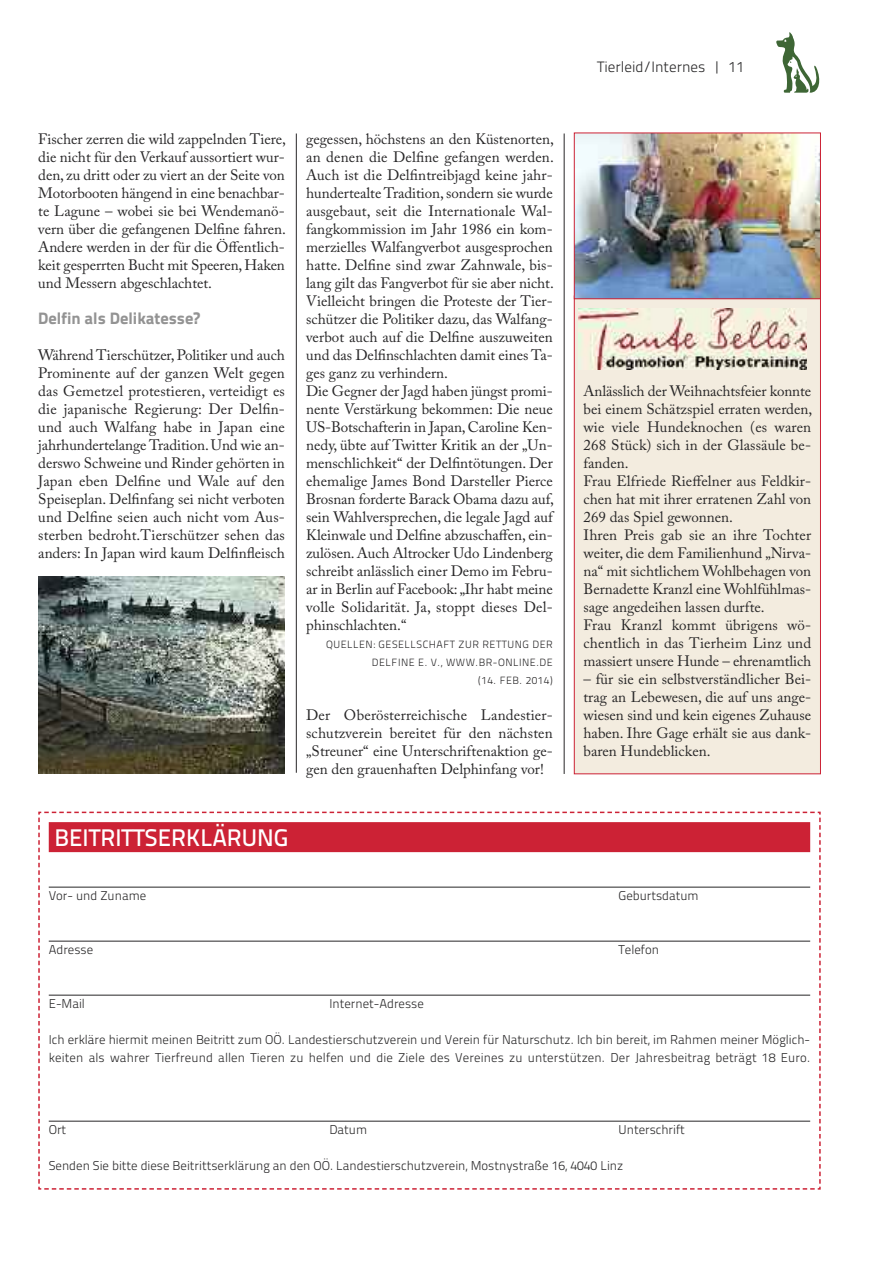
<style>
.page{position:relative;width:893px;height:1263px;background:#fff}
.page>*{position:absolute;margin:0;border:0;box-sizing:border-box;transform-origin:0 0}
.t1{font:24px "Titillium Text 25 L 600 wt";color:#fff}
.t2{font:16.5px "Titillium Text 25 L 999 wt";color:#939393}
.t3{font:15px/18px "Adobe Caslon Pro";color:#272627;text-align:justify}
.t4{font:15px "Titillium Text 25 L 250 wt";color:#272627}
.t5{font:12.75px/18px "Titillium Text 25 L 250 wt";color:#272627}
.t6{font:10.5px/18px "Titillium Text 25 L 250 wt";letter-spacing:.05em;color:#272627;text-align:right}
</style>
<div class="page">
<svg style="left:776px;top:32px;width:44px;height:61px"></svg>
<hr style="left:296px;top:133px;width:1px;height:640px;background:#272627">
<hr style="left:564px;top:133px;width:1px;height:641px;background:#272627">
<svg style="left:38px;top:811px;width:783px;height:379px"></svg>
<div style="left:49px;top:822px;width:761px;height:30px;background:#cc2235"></div>
<hr style="left:49px;top:887px;width:761px;height:1px;background:#272627">
<hr style="left:49px;top:941px;width:761px;height:1px;background:#272627">
<hr style="left:49px;top:995px;width:761px;height:1px;background:#272627">
<hr style="left:49px;top:1121px;width:761px;height:1px;background:#272627">
<img style="left:38px;top:576px;width:247px;height:198px">
<div style="left:574px;top:296px;width:246px;height:478px;background:#f3ecdf"></div>
<div style="left:574px;top:296px;width:247px;height:478px;border:1px solid #cc2235"></div>
<img style="left:579px;top:308px;width:228px;height:62px">
<img style="left:576px;top:135px;width:243px;height:162px">
<div style="left:574px;top:133px;width:247px;height:166px;border:1px solid #cc2235"></div>
<p class="t3" style="left:38px;top:132px;width:249px">Fischer zerren die wild zappelnden Tiere, die nicht für den Verkauf aussortiert wur&shy;den, zu dritt oder zu viert an der Seite von Motorbooten hängend in eine benachbar&shy;te Lagune – wobei sie bei Wendemanö&shy;vern über die gefangenen Delfine fahren.<br>Andere werden in der für die Öffentlich&shy;keit gesperrten Bucht mit Speeren,Haken und Messern abgeschlachtet.</p>
<p class="t2" style="left:38px;top:312px;width:163px">Delfin als Delikatesse?</p>
<p class="t3" style="left:38px;top:348px;width:248px">Während Tierschützer,Politiker und auch Prominente auf der ganzen Welt gegen das Gemetzel protestieren, verteidigt es die japanische Regierung: Der Delfin&shy;und auch Walfang habe in Japan eine jahrhundertelange Tradition.Und wie an&shy;derswo Schweine und Rinder gehörten in Japan eben Delfine und Wale auf den Speiseplan. Delfinfang sei nicht verboten und Delfine seien auch nicht vom Aus&shy;sterben bedroht.Tierschützer sehen das anders: In Japan wird kaum Delfinfleisch</p>
<h1 class="t1" style="left:54px;top:829px;width:235px">BEITRITTSERKLÄRUNG</h1>
<p class="t3" style="left:306px;top:132px;width:249px;text-align:left">gegessen, höchstens an den Küstenorten, an denen die Delfine gefangen werden.<br>Auch ist die Delfintreibjagd keine jahr&shy;hundertealte Tradition,sondern sie wurde ausgebaut, seit die Internationale Wal&shy;fangkommission im Jahr 1986 ein kom&shy;merzielles Walfangverbot ausgesprochen hatte. Delfine sind zwar Zahnwale, bis&shy;lang gilt das Fangverbot für sie aber nicht.<br>Vielleicht bringen die Proteste der Tier&shy;schützer die Politiker dazu, das Walfang&shy;verbot auch auf die Delfine auszuweiten und das Delfinschlachten damit eines Ta&shy;ges ganz zu verhindern.<br>Die Gegner der Jagd haben jüngst promi&shy;nente Verstärkung bekommen: Die neue US-Botschafterin in Japan,Caroline Ken&shy;nedy, übte auf Twitter Kritik an der „Un&shy;menschlichkeit“ der Delfintötungen. Der ehemalige James Bond Darsteller Pierce Brosnan forderte Barack Obama dazu auf, sein Wahlversprechen, die legale Jagd auf Kleinwale und Delfine abzuschaffen, ein&shy;zulösen.Auch Altrocker Udo Lindenberg schreibt anlässlich einer Demo im Febru&shy;ar in Berlin auf Facebook: „Ihr habt meine volle Solidarität. Ja, stoppt dieses Del&shy;phinschlachten.“</p>
<p class="t6" style="left:326px;top:636px;width:228px">QUELLEN: GESELLSCHAFT ZUR RETTUNG DER<br>DELFINE E. V., WWW.BR-ONLINE.DE<br>(14. FEB. 2014)</p>
<p class="t3" style="left:306px;top:708px;width:248px">Der Oberösterreichische Landestier&shy;schutzverein bereitet für den nächsten „Streuner“ eine Unterschriftenaktion ge&shy;gen den grauenhaften Delphinfang vor!</p>
<p class="t4" style="left:597px;top:61px;width:149px">Tierleid/Internes | 11</p>
<p class="t3" style="left:583px;top:384px;width:230px;text-align:left">Anlässlich der Weihnachtsfeier konnte bei einem Schätzspiel erraten werden, wie viele Hundeknochen (es waren 268 Stück) sich in der Glassäule be&shy;fanden.<br>Frau Elfriede Rieffelner aus Feldkir&shy;chen hat mit ihrer erratenen Zahl von 269 das Spiel gewonnen.<br>Ihren Preis gab sie an ihre Tochter weiter, die dem Familienhund „Nirva&shy;na“ mit sichtlichem Wohlbehagen von Bernadette Kranzl eine Wohlfühlmas&shy;sage angedeihen lassen durfte.<br>Frau Kranzl kommt übrigens wö&shy;chentlich in das Tierheim Linz und massiert unsere Hunde – ehrenamtlich</p>
<p class="t3" style="left:583px;top:672px;width:229px">– für sie ein selbstverständlicher Bei&shy;trag an Lebewesen, die auf uns ange&shy;wiesen sind und kein eigenes Zuhause haben. Ihre Gage erhält sie aus dank&shy;baren Hundeblicken.</p>
<p class="t5" style="left:49px;top:888px;width:99px">Vor- und Zuname</p>
<p class="t5" style="left:619px;top:888px;width:82px">Geburtsdatum</p>
<p class="t5" style="left:49px;top:942px;width:46px">Adresse</p>
<p class="t5" style="left:619px;top:942px;width:42px">Telefon</p>
<p class="t5" style="left:49px;top:996px;width:38px">E-Mail</p>
<p class="t5" style="left:329px;top:996px;width:96px">Internet-Adresse</p>
<p class="t5" style="left:49px;top:1032px;width:763px">Ich erkläre hiermit meinen Beitritt zum OÖ. Landestierschutzverein und Verein für Naturschutz. Ich bin bereit, im Rahmen meiner Möglich&shy;keiten als wahrer Tierfreund allen Tieren zu helfen und die Ziele des Vereines zu unterstützen. Der Jahresbeitrag beträgt 18 Euro.</p>
<p class="t5" style="left:49px;top:1122px;width:19px">Ort</p>
<p class="t5" style="left:329px;top:1122px;width:39px">Datum</p>
<p class="t5" style="left:619px;top:1122px;width:68px">Unterschrift</p>
<p class="t5" style="left:49px;top:1158px;width:576px">Senden Sie bitte diese Beitrittserklärung an den OÖ. Landestierschutzverein, Mostnystraße 16, 4040 Linz</p>
</div>
